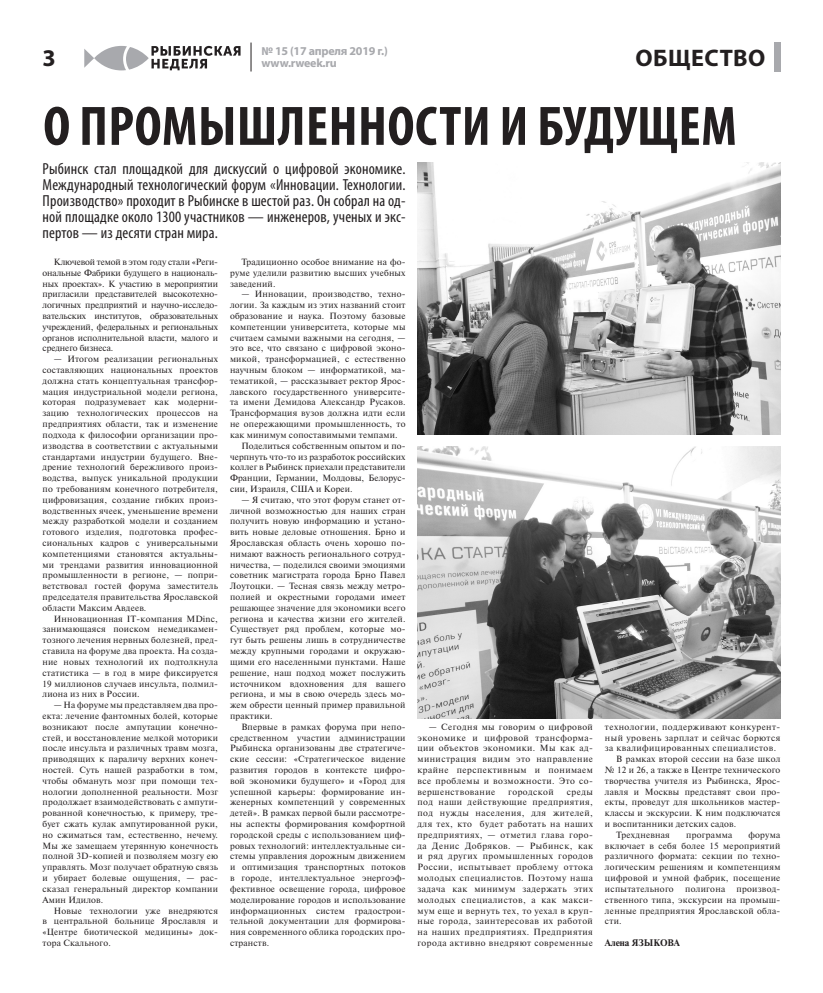
<style>
.page{position:relative;width:823px;height:993px;background:#fff}
.page>*{position:absolute;margin:0;border:0;box-sizing:border-box;transform-origin:0 0}
.Заголовок1{font:700 condensed 56px "Myriad Pro";letter-spacing:.01em;color:#231f20}
.рубрика1{font:700 24px "Myriad Pro";letter-spacing:.02em;color:#231f20}
.Лид1{font:condensed 16px/16px "Myriad Pro";letter-spacing:.01em;color:#231f20;text-align:justify}
.t1{font:700 12px/12px "Myriad Pro";letter-spacing:-.02em;color:#a8a9ad}
.Основной_текст1{font:9px/10.8px "Newton C";letter-spacing:.02em;color:#231f20;text-align:justify}
.автор1{font:700 9px "Newton C";color:#231f20}
.Основной_текст1-2{font:9px "Newton C";letter-spacing:.05em;color:#231f20}
</style>
<div class="page">
<svg style="left:250px;top:43px;width:1px;height:28px"></svg>
<svg style="left:84px;top:46px;width:156px;height:24px"></svg>
<div style="left:773px;top:43px;width:7px;height:29px;background:#a8a9ad"></div>
<img style="left:417px;top:162px;width:363px;height:272px">
<img style="left:417px;top:446px;width:363px;height:272px">
<p class="рубрика1" style="left:43px;top:42px;width:15px">3</p>
<h3 class="t1" style="left:261px;top:45px;width:128px">№ 15 (17 апреля 2019 г.) www.rweek.ru</h3>
<p class="рубрика1" style="left:635px;top:42px;width:131px">ОБЩЕСТВО</p>
<p class="Заголовок1" style="left:43px;top:91px;width:694px">О ПРОМЫШЛЕННОСТИ И БУДУЩЕМ</p>
<p class="Лид1" style="left:43px;top:161px;width:364px">Рыбинск стал площадкой для дискуссий о цифровой экономике.<br>Международный технологический форум «Инновации. Технологии.<br>Производство» проходит в Рыбинске в шестой раз. Он собрал на од&shy;ной площадке около 1300 участников — инженеров, ученых и экс&shy;пертов — из десяти стран мира.</p>
<p class="Основной_текст1" style="left:43px;top:256px;width:177px;text-indent:11px">Ключевой темой в этом году стали «Реги&shy;ональные Фабрики будущего в националь&shy;ных проектах». К участию в мероприятии пригласили представителей высокотехно&shy;логичных предприятий и научно-исследо&shy;вательских институтов, образовательных учреждений, федеральных и региональных органов исполнительной власти, малого и среднего бизнеса.</p>
<p class="Основной_текст1" style="left:43px;top:353px;width:177px;text-indent:11px">— Итогом реализации региональных составляющих национальных проектов должна стать концептуальная трансфор&shy;мация индустриальной модели региона, которая подразумевает как модерни&shy;зацию технологических процессов на предприятиях области, так и изменение подхода к философии организации про&shy;изводства в соответствии с актуальными стандартами индустрии будущего. Вне&shy;дрение технологий бережливого произ&shy;водства, выпуск уникальной продукции по требованиям конечного потребителя, цифровизация, создание гибких произ&shy;водственных ячеек, уменьшение времени между разработкой модели и созданием готового изделия, подготовка профес&shy;сиональных кадров с универсальными компетенциями становятся актуальны&shy;ми трендами развития инновационной промышленности в регионе, — попри&shy;ветствовал гостей форума заместитель председателя правительства Ярославской области Максим Авдеев.</p>
<p class="Основной_текст1" style="left:43px;top:613px;width:177px;text-indent:11px">Инновационная IT-компания MDinc, занимающаяся поиском немедикамен&shy;тозного лечения нервных болезней, пред&shy;ставила на форуме два проекта. На созда&shy;ние новых технологий их подтолкнула статистика — в год в мире фиксируется 19 миллионов случаев инсульта, полмил&shy;лиона из них в России.</p>
<p class="Основной_текст1" style="left:43px;top:699px;width:177px;text-indent:11px">— На форуме мы представляем два про&shy;екта: лечение фантомных болей, которые возникают после ампутации конечно&shy;стей, и восстановление мелкой моторики после инсульта и различных травм мозга, приводящих к параличу верхних конеч&shy;ностей. Суть нашей разработки в том, чтобы обмануть мозг при помощи тех&shy;нологии дополненной реальности. Мозг продолжает взаимодействовать с ампути&shy;рованной конечностью, к примеру, тре&shy;бует сжать кулак ампутированной руки, но сжиматься там, естественно, нечему.<br>Мы же замещаем утерянную конечность полной 3D-копией и позволяем мозгу ею управлять. Мозг получает обратную связь и убирает болевые ощущения, — рас&shy;сказал генеральный директор компании Амин Идилов.</p>
<p class="Основной_текст1" style="left:43px;top:904px;width:177px;text-indent:11px">Новые технологии уже внедряются в центральной больнице Ярославля и «Центре биотической медицины» док&shy;тора Скального.</p>
<p class="Основной_текст1" style="left:230px;top:256px;width:177px;text-indent:11px">Традиционно особое внимание на фо&shy;руме уделили развитию высших учебных заведений.</p>
<p class="Основной_текст1" style="left:230px;top:289px;width:177px;text-indent:11px">— Инновации, производство, техно&shy;логии. За каждым из этих названий стоит образование и наука. Поэтому базовые компетенции университета, которые мы считаем самыми важными на сегодня, — это все, что связано с цифровой эконо&shy;микой, трансформацией, с естественно научным блоком — информатикой, ма&shy;тематикой, — рассказывает ректор Ярос&shy;лавского государственного университе&shy;та имени Демидова Александр Русаков.<br>Трансформация вузов должна идти если не опережающими промышленность, то как минимум сопоставимыми темпами.</p>
<p class="Основной_текст1" style="left:230px;top:440px;width:177px;text-indent:11px">Поделиться собственным опытом и по&shy;черпнуть что-то из разработок российских коллег в Рыбинск приехали представители Франции, Германии, Молдовы, Белорус&shy;сии, Израиля, США и Кореи.</p>
<p class="Основной_текст1" style="left:230px;top:494px;width:177px;text-indent:11px">— Я считаю, что этот форум станет от&shy;личной возможностью для наших стран получить новую информацию и устано&shy;вить новые деловые отношения. Брно и Ярославская область очень хорошо по&shy;нимают важность регионального сотруд&shy;ничества, — поделился своими эмоциями советник магистрата города Брно Павел Лоутоцки. — Тесная связь между метро&shy;полией и окрестными городами имеет решающее значение для экономики всего региона и качества жизни его жителей.<br>Существует ряд проблем, которые мо&shy;гут быть решены лишь в сотрудничестве между крупными городами и окружаю&shy;щими его населенными пунктами. Наше решение, наш подход может послужить источником вдохновения для вашего региона, и мы в свою очередь здесь мо&shy;жем обрести ценный пример правильной практики.</p>
<p class="Основной_текст1" style="left:230px;top:721px;width:177px;text-indent:11px">Впервые в рамках форума при непо&shy;средственном участии администрации Рыбинска организованы две стратегиче&shy;ские сессии: «Стратегическое видение развития городов в контексте цифро&shy;вой экономики будущего» и «Город для успешной карьеры: формирование ин&shy;женерных компетенций у современных детей». В рамках первой были рассмотре&shy;ны аспекты формирования комфортной городской среды с использованием циф&shy;ровых технологий: интеллектуальные си&shy;стемы управления дорожным движением и оптимизация транспортных потоков в городе, интеллектуальное энергоэф&shy;фективное освещение города, цифровое моделирование городов и использование информационных систем градострои&shy;тельной документации для формирова&shy;ния современного облика городских про&shy;странств.</p>
<p class="Основной_текст1" style="left:417px;top:721px;width:177px;text-indent:11px">— Сегодня мы говорим о цифровой экономике и цифровой трансформа&shy;ции объектов экономики. Мы как ад&shy;министрация видим это направление крайне перспективным и понимаем все проблемы и возможности. Это со&shy;вершенствование</p>
<p class="Основной_текст1-2" style="left:508px;top:786px;width:47px">городской</p>
<p class="Основной_текст1" style="left:417px;top:785px;width:177px;text-indent:149px">среды под наши действующие предприятия, под нужды населения, для жителей, для тех, кто будет работать на наших предприятиях, — отметил глава горо&shy;да Денис Добряков. — Рыбинск, как и ряд других промышленных городов России, испытывает проблему оттока молодых специалистов. Поэтому наша задача как минимум задержать этих молодых специалистов, а как макси&shy;мум еще и вернуть тех, то уехал в круп&shy;ные города, заинтересовав их работой на наших предприятиях. Предприятия города активно внедряют современные</p>
<p class="Основной_текст1" style="left:604px;top:721px;width:177px">технологии, поддерживают конкурент&shy;ный уровень зарплат и сейчас борются за квалифицированных специалистов.</p>
<p class="Основной_текст1" style="left:604px;top:753px;width:177px;text-indent:11px">В рамках второй сессии на базе школ № 12 и 26, а также в Центре технического творчества учителя из Рыбинска, Ярос&shy;лавля и Москвы представят свои про&shy;екты, проведут для школьников мастер&shy;классы и экскурсии. К ним подключатся и воспитанники детских садов.</p>
<p class="Основной_текст1" style="left:616px;top:829px;width:55px">Трехдневная</p>
<p class="Основной_текст1" style="left:685px;top:829px;width:48px">программа</p>
<p class="Основной_текст1" style="left:604px;top:829px;width:177px;text-indent:143px">форума включает в себя более 15 мероприятий различного формата: секции по техно&shy;логическим решениям и компетенциям цифровой и умной фабрик, посещение испытательного</p>
<p class="Основной_текст1" style="left:604px;top:883px;width:177px;text-indent:131px">производ&shy;ственного типа, экскурсии на промыш&shy;ленные предприятия Ярославской обла&shy;сти.</p>
<p class="автор1" style="left:604px;top:937px;width:76px">Алена ЯЗЫКОВА</p>
<p class="Основной_текст1" style="left:684px;top:883px;width:42px">полигона</p>
</div>
